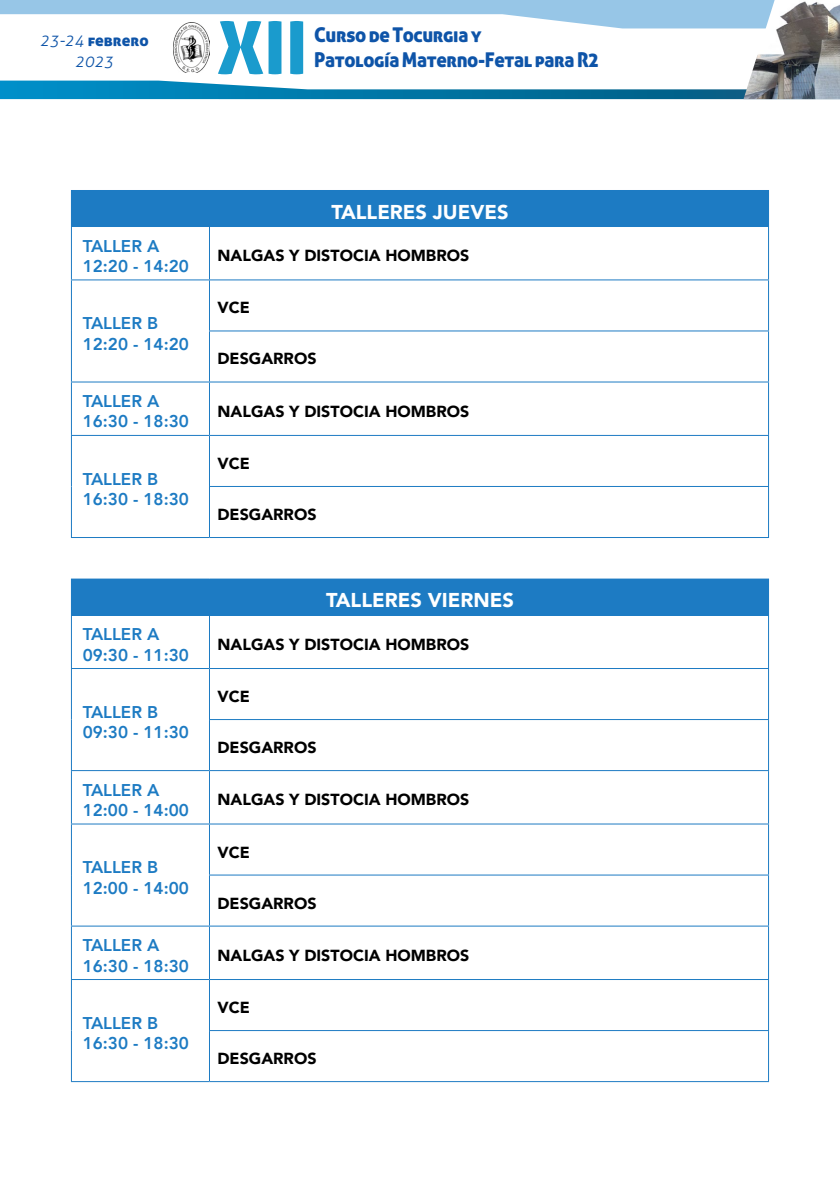
<style>
.page{position:relative;width:840px;height:1191px;background:#fff}
.page>*{position:absolute;margin:0;border:0;box-sizing:border-box;transform-origin:0 0}
.t1{font:73px "Aller Display";color:#1a9bcd}
.t2{font:20.4px "Aller Display";letter-spacing:-.02em;color:#0e54a8;scale:.95 1}
.t3{font:900 20px "Avenir";color:#fff}
.t4{font:800 17px/20.4px "Avenir";color:#1d7bc3}
.t5{font:900 16px "Avenir";color:#000}
.t6{font:16px "Aller Display";color:#0e54a8}
.t7{font:italic 300 16px "Aller";color:#0e54a8}
.s1{font-family:"Aller";font-weight:300;font-style:italic}
</style>
<div class="page">
<svg style="left:0;top:81px;width:743px;height:18px"></svg>
<img style="left:174px;top:28px;width:36px;height:45px">
<svg style="left:0;top:0;width:743px;height:28px"></svg>
<img style="left:743px;top:0;width:96px;height:99px">
<div style="left:71px;top:579px;width:697px;height:36px;background:#1d7bc3"></div>
<hr style="left:71px;top:578px;width:138px;height:1px;background:#1d7bc3">
<hr style="left:209px;top:578px;width:559px;height:1px;background:#1d7bc3">
<hr style="left:71px;top:615px;width:1px;height:53px;background:#1d7bc3">
<hr style="left:209px;top:615px;width:1px;height:53px;background:#1d7bc3">
<hr style="left:767px;top:615px;width:1px;height:53px;background:#1d7bc3">
<hr style="left:71px;top:668px;width:138px;height:1px;background:#1d7bc3">
<hr style="left:71px;top:669px;width:1px;height:50px;background:#1d7bc3">
<hr style="left:209px;top:668px;width:559px;height:1px;background:#1d7bc3">
<hr style="left:209px;top:669px;width:1px;height:50px;background:#1d7bc3">
<hr style="left:767px;top:669px;width:1px;height:50px;background:#1d7bc3">
<hr style="left:71px;top:719px;width:1px;height:51px;background:#1d7bc3">
<hr style="left:209px;top:719px;width:559px;height:1px;background:#1d7bc3">
<hr style="left:209px;top:720px;width:1px;height:50px;background:#1d7bc3">
<hr style="left:767px;top:720px;width:1px;height:50px;background:#1d7bc3">
<hr style="left:71px;top:770px;width:138px;height:1px;background:#1d7bc3">
<hr style="left:71px;top:771px;width:1px;height:52px;background:#1d7bc3">
<hr style="left:209px;top:770px;width:559px;height:1px;background:#1d7bc3">
<hr style="left:209px;top:771px;width:1px;height:52px;background:#1d7bc3">
<hr style="left:767px;top:771px;width:1px;height:52px;background:#1d7bc3">
<hr style="left:71px;top:823px;width:138px;height:1px;background:#1d7bc3">
<hr style="left:71px;top:824px;width:1px;height:51px;background:#1d7bc3">
<hr style="left:209px;top:823px;width:559px;height:1px;background:#1d7bc3">
<hr style="left:209px;top:824px;width:1px;height:50px;background:#1d7bc3">
<hr style="left:767px;top:824px;width:1px;height:50px;background:#1d7bc3">
<hr style="left:71px;top:875px;width:1px;height:50px;background:#1d7bc3">
<hr style="left:209px;top:874px;width:559px;height:1px;background:#1d7bc3">
<hr style="left:209px;top:875px;width:1px;height:50px;background:#1d7bc3">
<hr style="left:767px;top:875px;width:1px;height:50px;background:#1d7bc3">
<hr style="left:71px;top:925px;width:138px;height:1px;background:#1d7bc3">
<hr style="left:71px;top:926px;width:1px;height:53px;background:#1d7bc3">
<hr style="left:209px;top:925px;width:559px;height:1px;background:#1d7bc3">
<hr style="left:209px;top:926px;width:1px;height:53px;background:#1d7bc3">
<hr style="left:767px;top:926px;width:1px;height:53px;background:#1d7bc3">
<hr style="left:71px;top:979px;width:138px;height:1px;background:#1d7bc3">
<hr style="left:71px;top:980px;width:1px;height:50px;background:#1d7bc3">
<hr style="left:209px;top:979px;width:559px;height:1px;background:#1d7bc3">
<hr style="left:209px;top:980px;width:1px;height:50px;background:#1d7bc3">
<hr style="left:767px;top:980px;width:1px;height:50px;background:#1d7bc3">
<hr style="left:71px;top:1030px;width:1px;height:51px;background:#1d7bc3">
<hr style="left:209px;top:1030px;width:559px;height:1px;background:#1d7bc3">
<hr style="left:209px;top:1031px;width:1px;height:50px;background:#1d7bc3">
<hr style="left:767px;top:1031px;width:1px;height:50px;background:#1d7bc3">
<hr style="left:71px;top:1081px;width:138px;height:1px;background:#1d7bc3">
<hr style="left:209px;top:1081px;width:559px;height:1px;background:#1d7bc3">
<div style="left:71px;top:190px;width:697px;height:36px;background:#1d7bc3"></div>
<hr style="left:71px;top:226px;width:138px;height:1px;background:#1d7bc3">
<hr style="left:71px;top:227px;width:1px;height:52px;background:#1d7bc3">
<hr style="left:209px;top:226px;width:559px;height:1px;background:#1d7bc3">
<hr style="left:209px;top:227px;width:1px;height:52px;background:#1d7bc3">
<hr style="left:767px;top:227px;width:1px;height:52px;background:#1d7bc3">
<hr style="left:71px;top:279px;width:138px;height:1px;background:#1d7bc3">
<hr style="left:71px;top:280px;width:1px;height:51px;background:#1d7bc3">
<hr style="left:209px;top:279px;width:559px;height:1px;background:#1d7bc3">
<hr style="left:209px;top:280px;width:1px;height:50px;background:#1d7bc3">
<hr style="left:767px;top:280px;width:1px;height:50px;background:#1d7bc3">
<hr style="left:71px;top:331px;width:1px;height:50px;background:#1d7bc3">
<hr style="left:209px;top:330px;width:559px;height:1px;background:#1d7bc3">
<hr style="left:209px;top:331px;width:1px;height:50px;background:#1d7bc3">
<hr style="left:767px;top:331px;width:1px;height:50px;background:#1d7bc3">
<hr style="left:71px;top:381px;width:138px;height:1px;background:#1d7bc3">
<hr style="left:71px;top:382px;width:1px;height:53px;background:#1d7bc3">
<hr style="left:209px;top:381px;width:559px;height:1px;background:#1d7bc3">
<hr style="left:209px;top:382px;width:1px;height:53px;background:#1d7bc3">
<hr style="left:767px;top:382px;width:1px;height:53px;background:#1d7bc3">
<hr style="left:71px;top:435px;width:138px;height:1px;background:#1d7bc3">
<hr style="left:71px;top:436px;width:1px;height:50px;background:#1d7bc3">
<hr style="left:209px;top:435px;width:559px;height:1px;background:#1d7bc3">
<hr style="left:209px;top:436px;width:1px;height:50px;background:#1d7bc3">
<hr style="left:767px;top:436px;width:1px;height:50px;background:#1d7bc3">
<hr style="left:71px;top:486px;width:1px;height:51px;background:#1d7bc3">
<hr style="left:209px;top:486px;width:559px;height:1px;background:#1d7bc3">
<hr style="left:209px;top:487px;width:1px;height:50px;background:#1d7bc3">
<hr style="left:767px;top:487px;width:1px;height:50px;background:#1d7bc3">
<hr style="left:71px;top:537px;width:138px;height:1px;background:#1d7bc3">
<hr style="left:209px;top:537px;width:559px;height:1px;background:#1d7bc3">
<p class="t6" style="left:40px;top:30px;width:110px"><span class="s1">23-24</span> febrero</p>
<p class="t7" style="left:75px;top:52px;width:40px">2023</p>
<h1 class="t1" style="left:217px;top:1px;width:92px">XII</h1>
<p class="t2" style="left:314px;top:22px;width:178px">Curso de Tocurgia y</p>
<p class="t2" style="left:314px;top:46px;width:301px">Patología Materno-Fetal para R2</p>
<p class="t3" style="left:331px;top:194px;width:179px">TALLERES JUEVES</p>
<p class="t4" style="left:83px;top:235px;width:107px">TALLER A<br>12:20 - 14:20</p>
<p class="t5" style="left:217px;top:242px;width:253px">NALGAS Y DISTOCIA HOMBROS</p>
<p class="t4" style="left:83px;top:313px;width:107px">TALLER B<br>12:20 - 14:20</p>
<p class="t5" style="left:217px;top:294px;width:34px">VCE</p>
<p class="t5" style="left:217px;top:345px;width:100px">DESGARROS</p>
<p class="t4" style="left:83px;top:391px;width:107px">TALLER A<br>16:30 - 18:30</p>
<p class="t5" style="left:217px;top:397px;width:253px">NALGAS Y DISTOCIA HOMBROS</p>
<p class="t4" style="left:83px;top:469px;width:107px">TALLER B<br>16:30 - 18:30</p>
<p class="t5" style="left:217px;top:450px;width:34px">VCE</p>
<p class="t5" style="left:217px;top:501px;width:100px">DESGARROS</p>
<p class="t3" style="left:326px;top:583px;width:189px">TALLERES VIERNES</p>
<p class="t4" style="left:83px;top:624px;width:107px">TALLER A<br>09:30 - 11:30</p>
<p class="t5" style="left:217px;top:630px;width:253px">NALGAS Y DISTOCIA HOMBROS</p>
<p class="t4" style="left:83px;top:702px;width:107px">TALLER B<br>09:30 - 11:30</p>
<p class="t5" style="left:217px;top:682px;width:34px">VCE</p>
<p class="t5" style="left:217px;top:734px;width:100px">DESGARROS</p>
<p class="t4" style="left:83px;top:779px;width:107px">TALLER A<br>12:00 - 14:00</p>
<p class="t5" style="left:217px;top:786px;width:253px">NALGAS Y DISTOCIA HOMBROS</p>
<p class="t4" style="left:83px;top:857px;width:107px">TALLER B<br>12:00 - 14:00</p>
<p class="t5" style="left:217px;top:838px;width:34px">VCE</p>
<p class="t5" style="left:217px;top:889px;width:100px">DESGARROS</p>
<p class="t4" style="left:83px;top:935px;width:107px">TALLER A<br>16:30 - 18:30</p>
<p class="t5" style="left:217px;top:941px;width:253px">NALGAS Y DISTOCIA HOMBROS</p>
<p class="t4" style="left:83px;top:1012px;width:107px">TALLER B<br>16:30 - 18:30</p>
<p class="t5" style="left:217px;top:993px;width:34px">VCE</p>
<p class="t5" style="left:217px;top:1044px;width:100px">DESGARROS</p>
</div>
